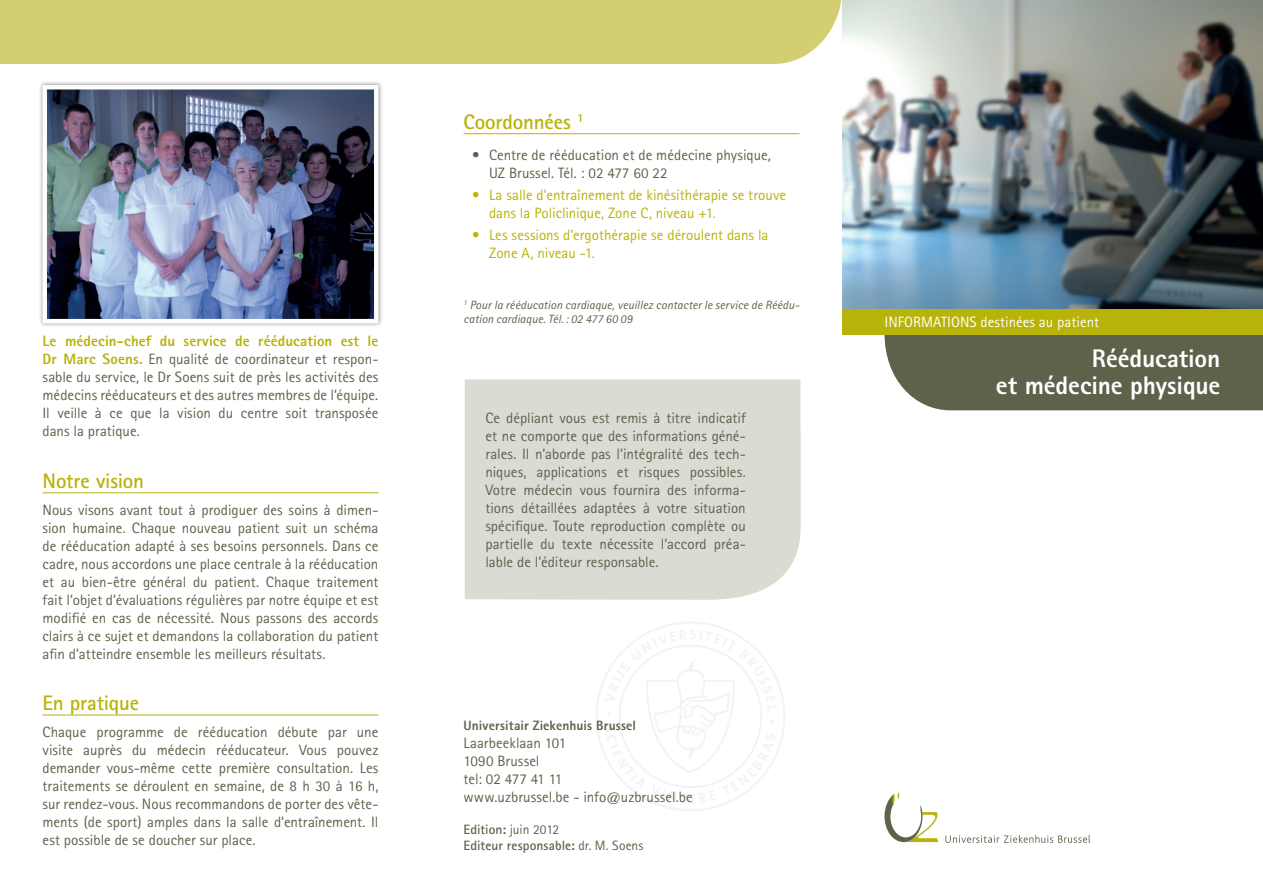
<style>
.page{position:relative;width:1263px;height:893px;background:#fff}
.page>*{position:absolute;margin:0;border:0;box-sizing:border-box;transform-origin:0 0}
.t1{font:800 25.5px/27px "Rotis Sans Serif Std";letter-spacing:-.005em;color:#fff;text-align:right}
.t2{font:700 21px "Rotis Sans Serif Std";letter-spacing:-.01em;color:#b8b309}
.t3{font:15px/18px "Rotis Sans Serif Std";color:#60614b;text-align:justify}
.t4{font:15px/18px "Rotis Sans Serif Std";color:#b8b309}
.t5{font:15px "Rotis Sans Serif Std";color:#fff}
.t6{font:700 13.5px/16.2px "Rotis Sans Serif Std";letter-spacing:.005em;color:#60614b}
.t7{font:800 13.5px "Rotis Sans Serif Std";letter-spacing:.005em;color:#60614b}
.t8{font:italic 12px/14.4px "Rotis Sans Serif Std";letter-spacing:.005em;color:#60614b}
.s1{font-weight:800;color:#b8b309}
.s2{font-weight:400}
</style>
<div class="page">
<div style="left:465px;top:379px;width:336px;height:221px;background:#dadbd3"></div>
<img style="left:842px;top:0;width:421px;height:309px">
<svg style="left:596px;top:622px;width:189px;height:189px"></svg>
<svg style="left:945px;top:835px;width:145px;height:8px"></svg>
<svg style="left:884px;top:792px;width:54px;height:50px"></svg>
<div style="left:0;top:0;width:842px;height:64px;background:#d4ce73"></div>
<div style="left:884px;top:334px;width:379px;height:76px;background:#60614b"></div>
<div style="left:842px;top:309px;width:421px;height:25px;background:#b8b309"></div>
<hr style="left:43px;top:492px;width:335px;height:1px;background:#b8b309">
<hr style="left:43px;top:715px;width:335px;height:1px;background:#b8b309">
<hr style="left:463px;top:133px;width:336px;height:1px;background:#b8b309">
<div style="left:38px;top:80px;width:345px;height:248px;background:#231f20;opacity:.5"></div>
<img style="left:48px;top:90px;width:325px;height:228px">
<div style="left:43px;top:85px;width:335px;height:238px;border:4px solid #fff"></div>
<p class="t3" style="left:43px;top:332px;width:337px"><span class="s1">Le médecin-chef du service de rééducation est le Dr Marc Soens.</span> En qualité de coordinateur et respon&shy;sable du service, le Dr Soens suit de près les activités des médecins rééducateurs et des autres membres de l’équipe.<br>Il veille à ce que la vision du centre soit transposée dans la pratique.</p>
<h2 class="t2" style="left:43px;top:468px;width:103px">Notre vision</h2>
<p class="t3" style="left:43px;top:500px;width:337px">Nous visons avant tout à prodiguer des soins à dimen&shy;sion humaine. Chaque nouveau patient suit un schéma de rééducation adapté à ses besoins personnels. Dans ce cadre, nous accordons une place centrale à la rééducation et au bien-être général du patient. Chaque traitement fait l’objet d’évaluations régulières par notre équipe et est modifié en cas de nécessité. Nous passons des accords clairs à ce sujet et demandons la collaboration du patient afin d’atteindre ensemble les meilleurs résultats.</p>
<h2 class="t2" style="left:43px;top:690px;width:98px">En pratique</h2>
<p class="t3" style="left:43px;top:723px;width:337px">Chaque programme de rééducation débute par une visite auprès du médecin rééducateur. Vous pouvez demander vous-même cette première consultation. Les traitements se déroulent en semaine, de 8 h 30 à 16 h, sur rendez-vous. Nous recommandons de porter des vête&shy;ments (de sport) amples dans la salle d’entraînement. Il est possible de se doucher sur place.</p>
<h2 class="t2" style="left:463px;top:109px;width:122px">Coordonnées <sup>1</sup></h2>
<p class="t3" style="left:489px;top:146px;width:283px;text-indent:-17px">• Centre de rééducation et de médecine physique,<br>UZ Brussel. Tél. : 02 477 60 22</p>
<p class="t4" style="left:489px;top:186px;width:299px;text-indent:-17px">• La salle d’entraînement de kinésithérapie se trouve dans la Policlinique, Zone C, niveau +1.</p>
<p class="t4" style="left:489px;top:226px;width:281px;text-indent:-17px">• Les sessions d’ergothérapie se déroulent dans la<br>Zone A, niveau -1.</p>
<p class="t8" style="left:463px;top:298px;width:337px"><sup>1</sup> Pour la rééducation cardiaque, veuillez contacter le service de Réédu&shy;cation cardiaque. Tél. : 02 477 60 09</p>
<p class="t3" style="left:485px;top:409px;width:262px">Ce dépliant vous est remis à titre indicatif et ne comporte que des informations géné&shy;rales. Il n’aborde pas l’intégralité des tech&shy;niques, applications et risques possibles.<br>Votre médecin vous fournira des informa&shy;tions détaillées adaptées à votre situation spécifique. Toute reproduction complète ou partielle du texte nécessite l’accord préa&shy;lable de l’éditeur responsable.</p>
<p class="t7" style="left:463px;top:717px;width:174px">Universitair Ziekenhuis Brussel</p>
<p class="t3" style="left:463px;top:734px;width:231px;text-align:left">Laarbeeklaan 101<br>1090 Brussel<br>tel: 02 477 41 11<br>www.uzbrussel.be - info@uzbrussel.be</p>
<p class="t6" style="left:463px;top:821px;width:181px">Edition: <span class="s2">juin 2012<br></span>Editeur responsable: <span class="s2">dr. M. Soens</span></p>
<p class="t5" style="left:884px;top:313px;width:216px">INFORMATIONS destinées au patient</p>
<h1 class="t1" style="left:996px;top:345px;width:226px">Rééducation<br>et médecine physique</h1>
</div>
